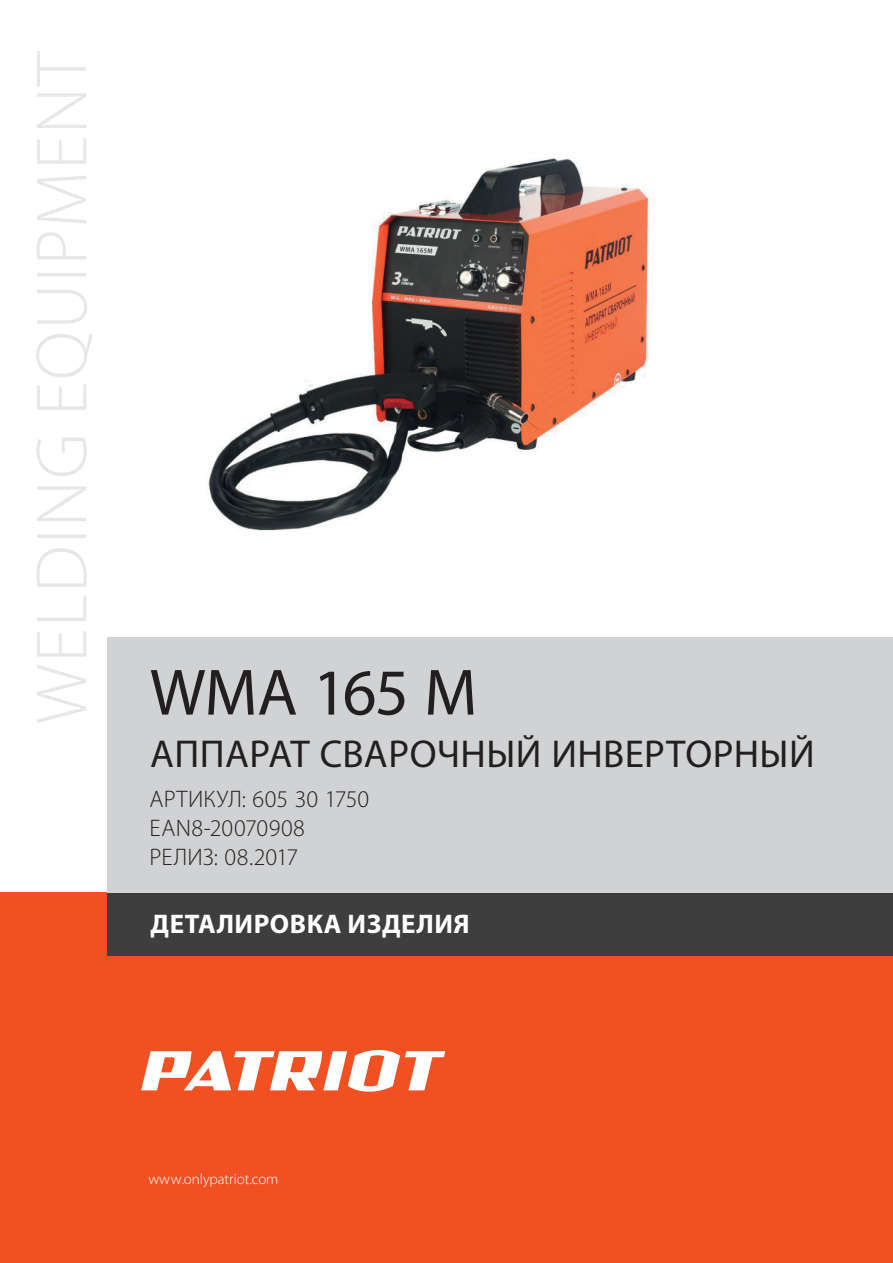
<style>
.page{position:relative;width:893px;height:1263px;background:#fff}
.page>*{position:absolute;margin:0;border:0;box-sizing:border-box;transform-origin:0 0}
.t1{font:66px "Myriad Pro";letter-spacing:-.02em;color:#231f20}
.t2{font:39px "Myriad Pro";letter-spacing:.01em;color:#231f20}
.t3{font:700 27px "Myriad Pro";letter-spacing:.02em;color:#fff}
.t4{font:300 24px/28.8px "Myriad Pro";letter-spacing:.005em;color:#231f20}
.t5{font:300 15px "Myriad Pro";color:#fff}
</style>
<div class="page">
<div style="left:0;top:893px;width:893px;height:370px;background:#f15122"></div>
<div style="left:107px;top:892px;width:786px;height:64px;background:#3e3e3f"></div>
<div style="left:107px;top:637px;width:786px;height:255px;background:#d1d2d4"></div>
<svg style="left:141px;top:1050px;width:304px;height:42px"></svg>
<svg style="left:36px;top:51px;width:57px;height:672px"></svg>
<img style="left:208px;top:158px;width:446px;height:373px">
<h1 class="t1" style="left:150px;top:652px;width:329px">WMA 165 M</h1>
<h2 class="t2" style="left:150px;top:730px;width:666px">Аппарат сварочный инверторный</h2>
<p class="t4" style="left:150px;top:785px;width:221px">АРТИКУЛ: 605 30 1750<br>EAN8-20070908<br>РЕЛИЗ: 08.2017</p>
<p class="t3" style="left:151px;top:906px;width:321px">Деталировка изделия</p>
<p class="t5" style="left:148px;top:1170px;width:132px">www.onlypatriot.com</p>
</div>
